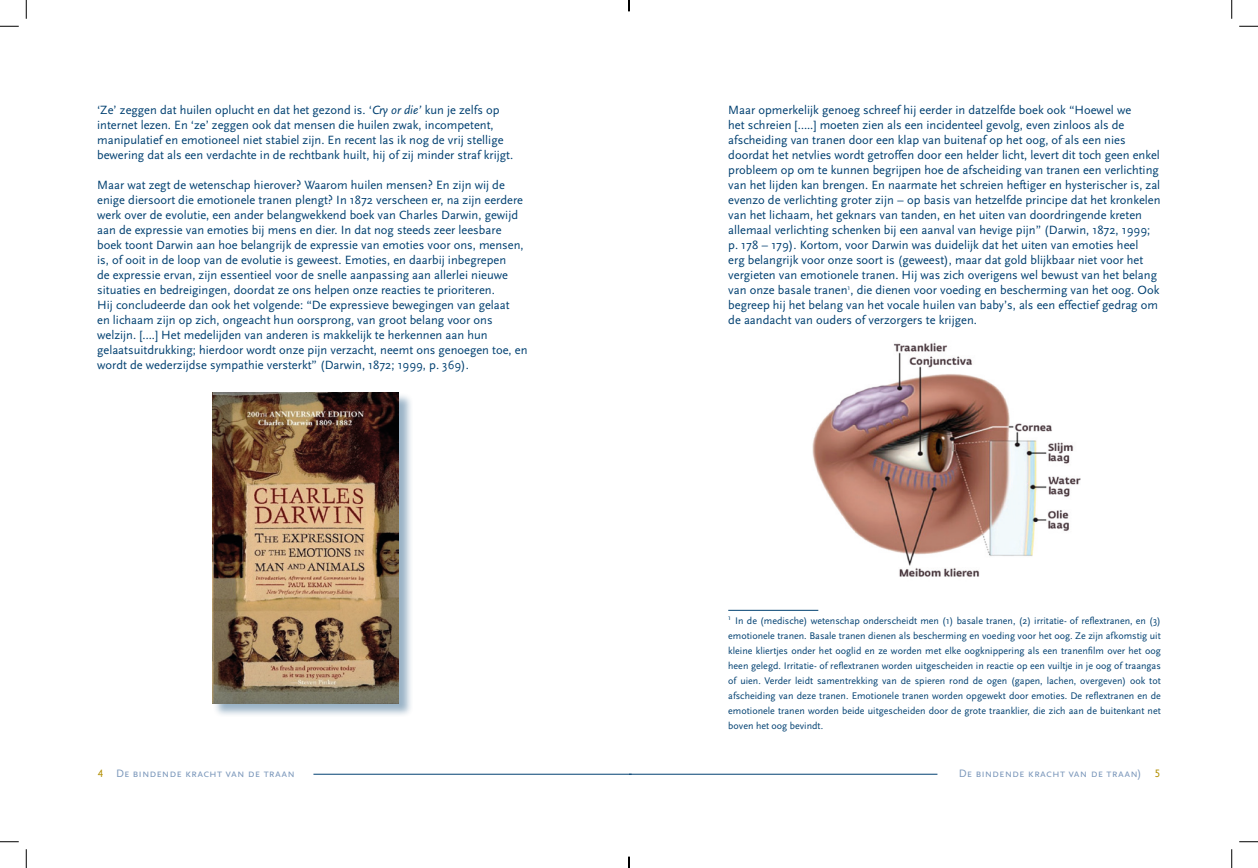
<style>
.page{position:relative;width:1258px;height:868px;background:#fff}
.page>*{position:absolute;margin:0;border:0;box-sizing:border-box;transform-origin:0 0}
.t1{font:12.5px/15px "Scala Sans";color:#004071}
.t2{font:11.25px "Scala Sans Caps";letter-spacing:.01em;color:#7c98bb}
.t3{font:10px/15px "Scala Sans OT";color:#004071;text-align:justify}
.s1{font-style:italic}
.s2{color:#b28f03}
</style>
<div class="page">
<hr style="left:313px;top:774px;width:318px;height:1px;background:#004071">
<hr style="left:629px;top:774px;width:308px;height:1px;background:#004071">
<div style="left:213px;top:393px;width:200px;height:324px;background:#004071;opacity:.4"></div>
<img style="left:212px;top:392px;width:186px;height:311px">
<img style="left:812px;top:342px;width:269px;height:235px">
<hr style="left:728px;top:610px;width:90px;height:1px;background:#004071">
<svg style="left:0;top:25px;width:19px;height:2px"></svg>
<svg style="left:1239px;top:25px;width:18px;height:2px"></svg>
<svg style="left:0;top:841px;width:19px;height:1px"></svg>
<svg style="left:1239px;top:841px;width:18px;height:1px"></svg>
<svg style="left:25px;top:0;width:2px;height:19px"></svg>
<svg style="left:25px;top:849px;width:2px;height:18px"></svg>
<svg style="left:1231px;top:0;width:1px;height:19px"></svg>
<svg style="left:1231px;top:849px;width:1px;height:18px"></svg>
<p class="t1" style="left:97px;top:102px;width:417px">‘Ze’ zeggen dat huilen oplucht en dat het gezond is. ‘<span class="s1">Cry or die’</span> kun je zelfs op internet lezen. En ‘ze’ zeggen ook dat mensen die huilen zwak, incompetent, manipulatief en emotioneel niet stabiel zijn. En recent las ik nog de vrij stellige bewering dat als een verdachte in de rechtbank huilt, hij of zij minder straf krijgt.</p>
<p class="t1" style="left:97px;top:177px;width:432px">Maar wat zegt de wetenschap hierover? Waarom huilen mensen? En zijn wij de enige diersoort die emotionele tranen plengt? In 1872 verscheen er, na zijn eerdere werk over de evolutie, een ander belangwekkend boek van Charles Darwin, gewijd aan de expressie van emoties bij mens en dier. In dat nog steeds zeer leesbare boek toont Darwin aan hoe belangrijk de expressie van emoties voor ons, mensen, is, of ooit in de loop van de evolutie is geweest. Emoties, en daarbij inbegrepen<br>de expressie ervan, zijn essentieel voor de snelle aanpassing aan allerlei nieuwe situaties en bedreigingen, doordat ze ons helpen onze reacties te prioriteren.<br>Hij concludeerde dan ook het volgende: “De expressieve bewegingen van gelaat<br>en lichaam zijn op zich, ongeacht hun oorsprong, van groot belang voor ons welzijn. [….] Het medelijden van anderen is makkelijk te herkennen aan hun gelaatsuitdrukking; hierdoor wordt onze pijn verzacht, neemt ons genoegen toe, en wordt de wederzijdse sympathie versterkt” (Darwin, 1872; 1999, p. 369).</p>
<p class="t1" style="left:728px;top:102px;width:434px">Maar opmerkelijk genoeg schreef hij eerder in datzelfde boek ook “Hoewel we<br>het schreien […..] moeten zien als een incidenteel gevolg, even zinloos als de afscheiding van tranen door een klap van buitenaf op het oog, of als een nies doordat het netvlies wordt getroffen door een helder licht, levert dit toch geen enkel probleem op om te kunnen begrijpen hoe de afscheiding van tranen een verlichting van het lijden kan brengen. En naarmate het schreien heftiger en hysterischer is, zal evenzo de verlichting groter zijn – op basis van hetzelfde principe dat het kronkelen van het lichaam, het geknars van tanden, en het uiten van doordringende kreten allemaal verlichting schenken bij een aanval van hevige pijn” (Darwin, 1872, 1999; p. 178 – 179). Kortom, voor Darwin was duidelijk dat het uiten van emoties heel<br>erg belangrijk voor onze soort is (geweest), maar dat gold blijkbaar niet voor het vergieten van emotionele tranen. Hij was zich overigens wel bewust van het belang van onze basale tranen<sup>1</sup>, die dienen voor voeding en bescherming van het oog. Ook begreep hij het belang van het vocale huilen van baby’s, als een effectief gedrag om de aandacht van ouders of verzorgers te krijgen.</p>
<p class="t3" style="left:728px;top:613px;width:434px"><sup>1</sup> In de (medische) wetenschap onderscheidt men (1) basale tranen, (2) irritatie- of reflextranen, en (3) emotionele tranen. Basale tranen dienen als bescherming en voeding voor het oog. Ze zijn afkomstig uit kleine kliertjes onder het ooglid en ze worden met elke oogknippering als een tranenfilm over het oog heen gelegd. Irritatie- of reflextranen worden uitgescheiden in reactie op een vuiltje in je oog of traangas of uien. Verder leidt samentrekking van de spieren rond de ogen (gapen, lachen, overgeven) ook tot afscheiding van deze tranen. Emotionele tranen worden opgewekt door emoties. De reflextranen en de emotionele tranen worden beide uitgescheiden door de grote traanklier, die zich aan de buitenkant net boven het oog bevindt.</p>
<p class="t2" style="left:98px;top:767px;width:199px"><span class="s2">4</span> De bindende kracht van de traan</p>
<p class="t2" style="left:958px;top:767px;width:203px">De bindende kracht van de traan) <span class="s2">5</span></p>
</div>
